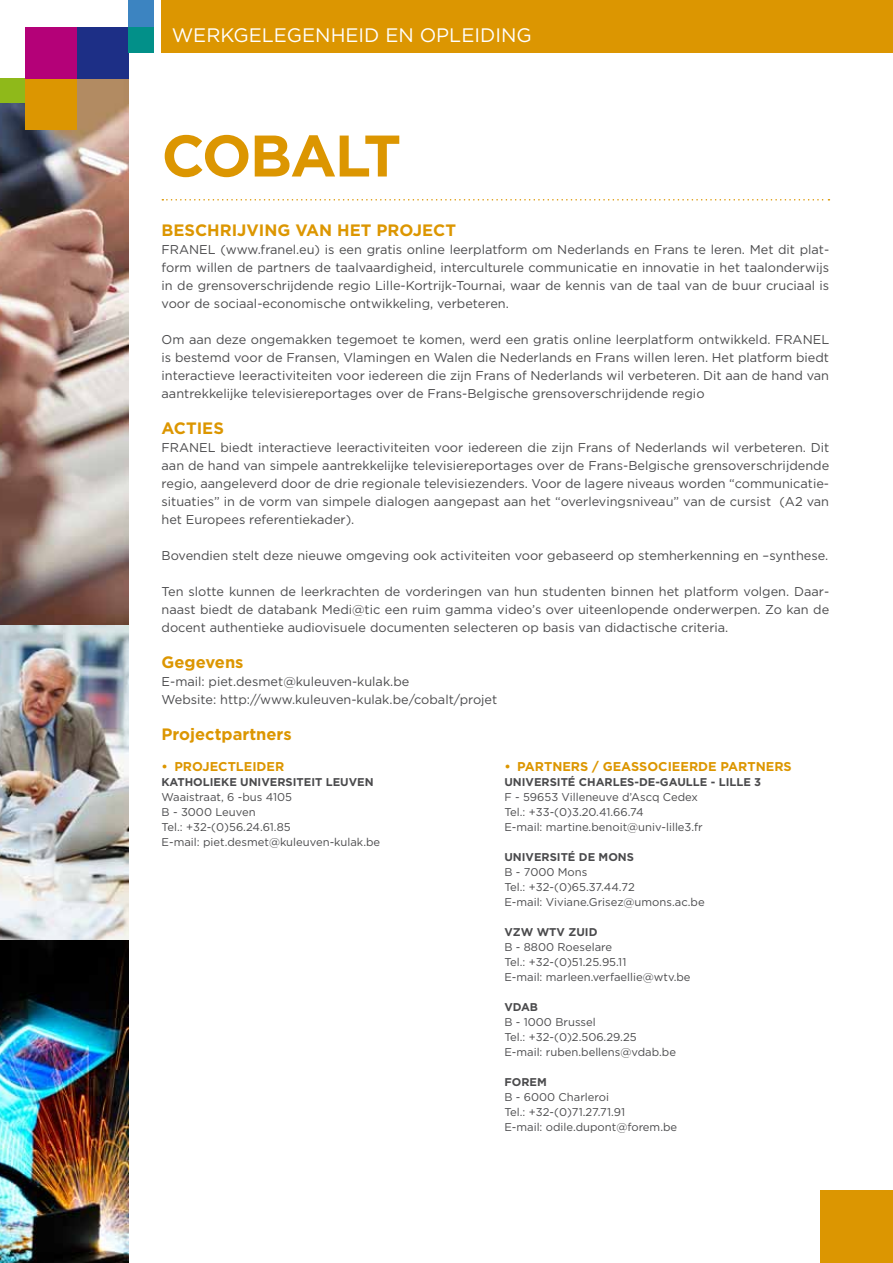
<style>
.page{position:relative;width:893px;height:1263px;background:#fff}
.page>*{position:absolute;margin:0;border:0;box-sizing:border-box;transform-origin:0 0}
.t1{font:700 58.5px "Gotham";letter-spacing:-.03em;color:#dc9601}
.t2{font:19.5px "Gotham";color:#fff}
.t3{font:700 16.5px "Gotham";color:#dc9601}
.t4{font:12.75px/18px "Gotham";color:#4b4b4d;text-align:justify}
.t5{font:700 12.75px "Gotham";color:#dc9601}
.t6{font:11.25px/15px "Gotham";color:#4b4b4d}
.t7{font:700 11.25px "Gotham";color:#4b4b4d}
</style>
<div class="page">
<img style="left:0;top:79px;width:128px;height:1184px">
<div style="left:0;top:78px;width:26px;height:25px;background:#8fb91a"></div>
<div style="left:26px;top:78px;width:51px;height:52px;background:#dc9601"></div>
<div style="left:26px;top:27px;width:51px;height:51px;background:#b40178"></div>
<div style="left:77px;top:27px;width:51px;height:51px;background:#1d2f86"></div>
<div style="left:128px;top:0;width:26px;height:27px;background:#3c84c1"></div>
<div style="left:128px;top:27px;width:26px;height:26px;background:#029089"></div>
<div style="left:821px;top:1191px;width:72px;height:72px;background:#dc9601"></div>
<div style="left:162px;top:0;width:731px;height:53px;background:#dc9601"></div>
<svg style="left:162px;top:199px;width:667px;height:2px"></svg>
<h2 class="t2" style="left:172px;top:23px;width:362px">Werkgelegenheid en opleiding</h2>
<h1 class="t1" style="left:162px;top:117px;width:241px">COBALT</h1>
<p class="t3" style="left:162px;top:219px;width:284px">BESCHRIJVING VAN HET PROJECT</p>
<p class="t4" style="left:162px;top:240px;width:669px">FRANEL (www.franel.eu) is een gratis online leerplatform om Nederlands en Frans te leren. Met dit plat&shy;form willen de partners de taalvaardigheid, interculturele communicatie en innovatie in het taalonderwijs in de grensoverschrijdende regio Lille-Kortrijk-Tournai, waar de kennis van de taal van de buur cruciaal is voor de sociaal-economische ontwikkeling, verbeteren.</p>
<p class="t4" style="left:162px;top:330px;width:669px">Om aan deze ongemakken tegemoet te komen, werd een gratis online leerplatform ontwikkeld. FRANEL is bestemd voor de Fransen, Vlamingen en Walen die Nederlands en Frans willen leren. Het platform biedt interactieve leeractiviteiten voor iedereen die zijn Frans of Nederlands wil verbeteren. Dit aan de hand van aantrekkelijke televisiereportages over de Frans-Belgische grensoverschrijdende regio</p>
<p class="t3" style="left:162px;top:417px;width:64px">ACTIES</p>
<p class="t4" style="left:162px;top:438px;width:669px">FRANEL biedt interactieve leeractiviteiten voor iedereen die zijn Frans of Nederlands wil verbeteren. Dit aan de hand van simpele aantrekkelijke televisiereportages over de Frans-Belgische grensoverschrijdende regio, aangeleverd door de drie regionale televisiezenders. Voor de lagere niveaus worden “communicatie&shy;situaties” in de vorm van simpele dialogen aangepast aan het “overlevingsniveau” van de cursist (A2 van het Europees referentiekader).</p>
<p class="t4" style="left:162px;top:546px;width:668px">Bovendien stelt deze nieuwe omgeving ook activiteiten voor gebaseerd op stemherkenning en –synthese.</p>
<p class="t4" style="left:162px;top:582px;width:669px">Ten slotte kunnen de leerkrachten de vorderingen van hun studenten binnen het platform volgen. Daar&shy;naast biedt de databank Medi@tic een ruim gamma video’s over uiteenlopende onderwerpen. Zo kan de docent authentieke audiovisuele documenten selecteren op basis van didactische criteria.</p>
<p class="t3" style="left:162px;top:651px;width:83px">GEGEVENS</p>
<p class="t4" style="left:162px;top:672px;width:337px">E-mail: piet.desmet@kuleuven-kulak.be<br>Website: http://www.kuleuven-kulak.be/cobalt/projet</p>
<p class="t3" style="left:162px;top:723px;width:132px">PROJECTPARTNERS</p>
<p class="t5" style="left:162px;top:758px;width:66px">• PROJECTL</p>
<p class="t5" style="left:244px;top:758px;width:42px">EIDER</p>
<p class="t7" style="left:162px;top:775px;width:214px">KATHOLIEKE UNIVERSITEIT LEUVEN</p>
<p class="t6" style="left:162px;top:790px;width:220px">Waaistraat, 6 -bus 4105<br>B - 3000 Leuven<br>Tel.: +32-(0)56.24.61.85<br>E-mail: piet.desmet@kuleuven-kulak.be</p>
<p class="t5" style="left:504px;top:758px;width:289px">• PARTNERS / GEASSOCIEERDE PARTNERS</p>
<p class="t7" style="left:504px;top:775px;width:165px">UNIVERSITÉ CHARLES-DE-GAULL</p>
<p class="t7" style="left:700px;top:775px;width:63px">E - LILLE 3</p>
<p class="t6" style="left:504px;top:790px;width:200px">F - 59653 Villeneuve d’Ascq Cedex<br>Tel.: +33-(0)3.20.41.66.74<br>E-mail: martine.benoit@univ-lille3.fr</p>
<p class="t7" style="left:504px;top:850px;width:131px">UNIVERSITÉ DE MONS</p>
<p class="t6" style="left:504px;top:865px;width:202px">B - 7000 Mons<br>Tel.: +32-(0)65.37.44.72<br>E-mail: Viviane.Grisez@umons.ac.be</p>
<p class="t7" style="left:504px;top:925px;width:95px">VZW WTV ZU ID</p>
<p class="t6" style="left:504px;top:940px;width:188px">B - 8800 Roeselare<br>Tel.: +32-(0)51.25.95.11<br>E-mail: marleen.verfaellie@wtv.be</p>
<p class="t7" style="left:504px;top:1000px;width:35px">VDAB</p>
<p class="t6" style="left:504px;top:1015px;width:173px">B - 1000 Brussel<br>Tel.: +32-(0)2.506.29.25<br>E-mail: ruben.bellens@vdab.be</p>
<p class="t7" style="left:504px;top:1075px;width:44px">FOREM</p>
<p class="t6" style="left:504px;top:1090px;width:174px">B - 6000 Charleroi<br>Tel.: +32-(0)71.27.71.91<br>E-mail: odile.dupont@forem.be</p>
</div>
